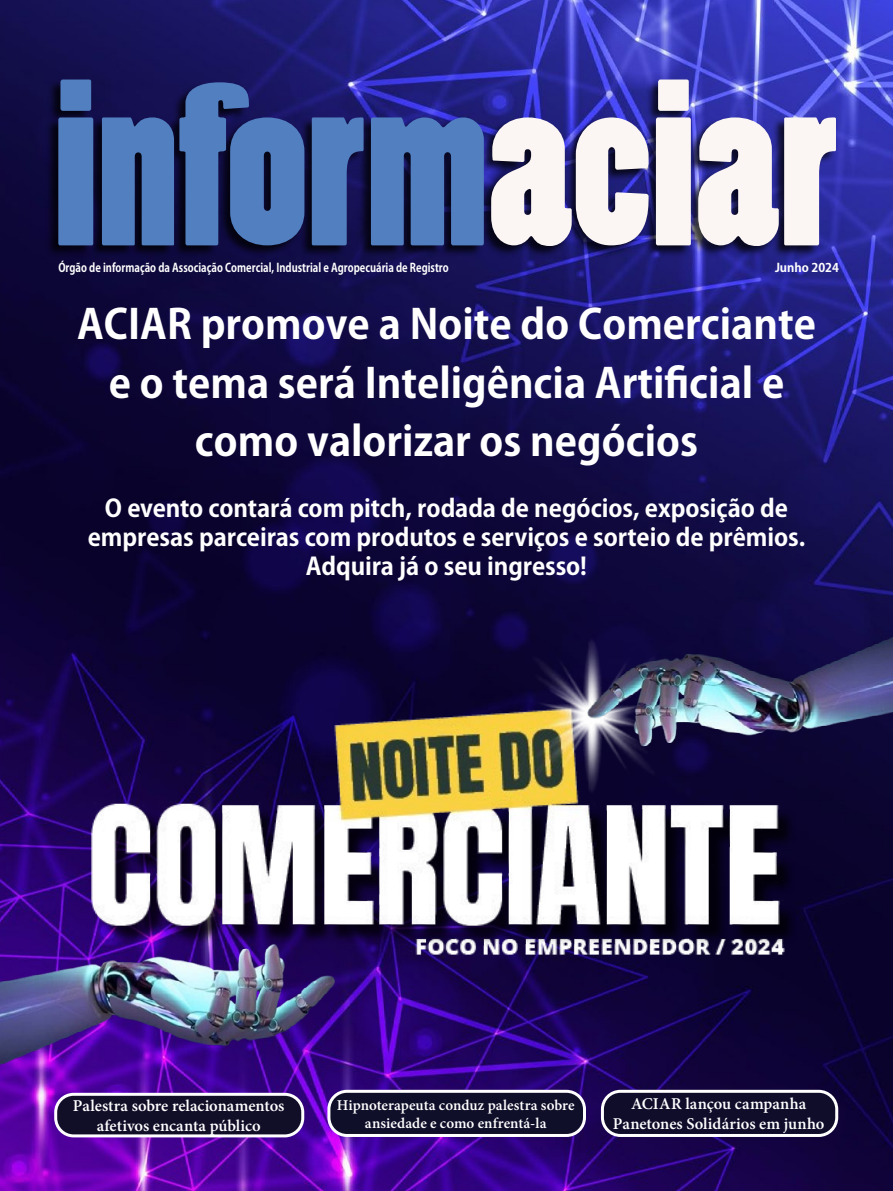
<style>
.page{position:relative;width:893px;height:1191px;background:#fff}
.page>*{position:absolute;margin:0;border:0;box-sizing:border-box;transform-origin:0 0}
.t1{font:213.15px "Poplar Std";color:#527fc0}
.t2{font:700 40.5px/58.5px "Koz Go Pro";color:#fff;text-align:center}
.t3{font:700 24px/28.8px "Koz Go Pro";letter-spacing:-.005em;color:#fff;text-align:center}
.t4{font:600 16.5px/19.8px "Minion Pro";color:#fff;text-align:center}
.t5{font:600 15px/18px "Minion Pro";color:#fff;text-align:center}
.t6{font:700 12px "Koz Go Pr 6 N";color:#fff;scale:.84 1}
.t7{font:700 12px "Koz Go Pr 6 N";color:#fff}
.s1{color:#fbf6f3}
</style>
<div class="page">
<img style="left:0;top:0;width:893px;height:1191px">
<div style="left:45px;top:79px;width:791px;height:179px;background:#000;opacity:.76"></div>
<div style="left:602px;top:1091px;width:235px;height:44px;background:#100d2b;border-radius:18px"></div>
<div style="left:601px;top:1089px;width:237px;height:48px;border:3px solid #fff;border-radius:18px"></div>
<div style="left:329px;top:1091px;width:255px;height:44px;background:#100f2a;border-radius:18px"></div>
<div style="left:327px;top:1089px;width:259px;height:48px;border:3px solid #fff;border-radius:18px"></div>
<div style="left:56px;top:1094px;width:247px;height:41px;background:#110e28;border-radius:18px"></div>
<div style="left:54px;top:1092px;width:250px;height:45px;border:3px solid #fff;border-radius:18px"></div>
<img style="left:54px;top:632px;width:785px;height:361px">
<img style="left:0;top:913px;width:408px;height:163px">
<img style="left:521px;top:632px;width:372px;height:250px">
<h1 class="t1" style="left:54px;top:50px;width:786px">inform<span class="s1">aciar</span></h1>
<p class="t6" style="left:58px;top:261px;width:466px">Órgão de informação da Associação Comercial, Industrial e Agropecuária de Registro</p>
<p class="t7" style="left:775px;top:261px;width:65px">Junho 2024</p>
<h2 class="t2" style="left:77px;top:297px;width:740px">ACIAR promove a Noite do Comerciante e o tema será Inteligência Artificial e como valorizar os negócios</h2>
<p class="t3" style="left:88px;top:495px;width:719px">O evento contará com pitch, rodada de negócios, exposição de empresas parceiras com produtos e serviços e sorteio de prêmios.<br>Adquira já o seu ingresso!</p>
<p class="t4" style="left:73px;top:1096px;width:213px">Palestra sobre relacionamentos afetivos encanta público</p>
<p class="t5" style="left:337px;top:1096px;width:239px">Hipnoterapeuta conduz palestra sobre ansiedade e como enfrentá-la</p>
<p class="t4" style="left:613px;top:1094px;width:213px">ACIAR lançou campanha<br>Panetones Solidários em junho</p>
</div>
